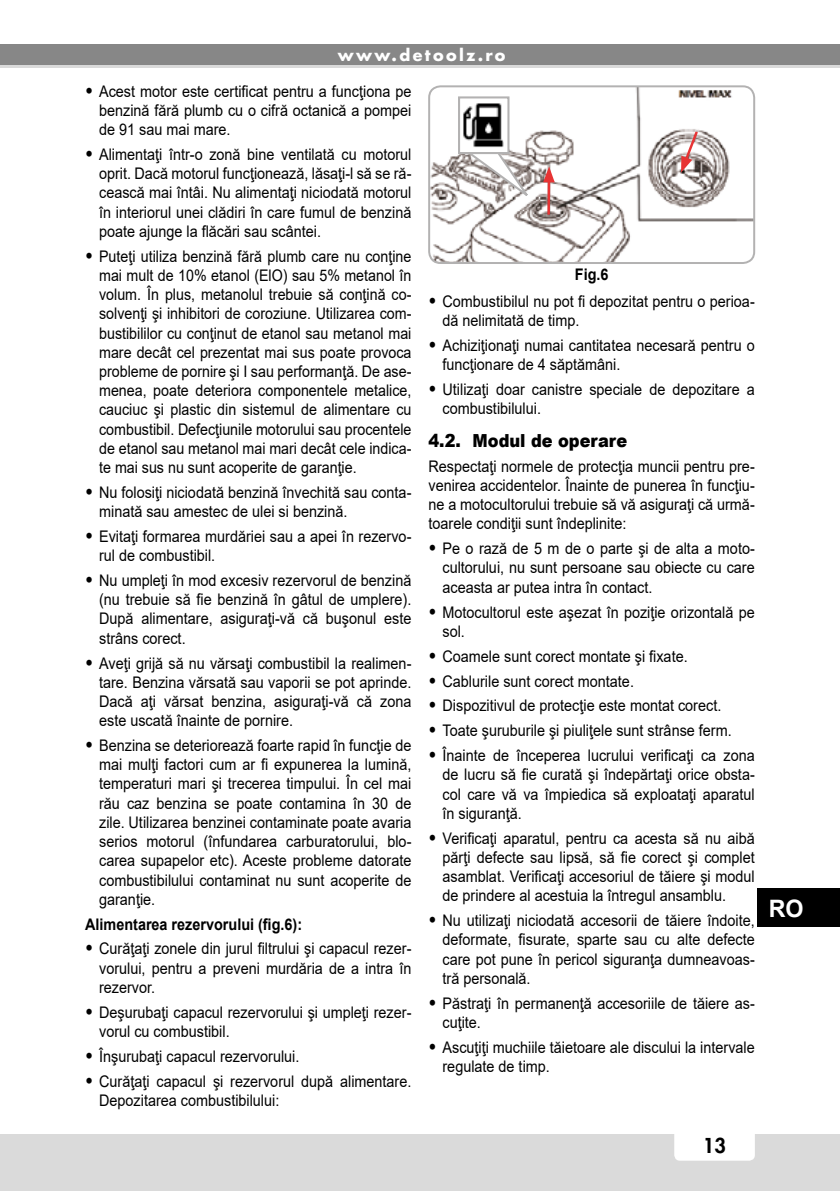
<style>
.page{position:relative;width:840px;height:1191px;background:#fff}
.page>*{position:absolute;margin:0;border:0;box-sizing:border-box;transform-origin:0 0}
.t1{font:700 24px "Arial";color:#fff}
.t2{font:800 20px "Futura";color:#000}
.t3{font:900 18px "Arial";color:#000;scale:.9 1}
.t4{font:16px/19.2px "Arial";color:#000;text-align:justify;scale:.9 1}
.t5{font:16px/19.2px "Arial";color:#000;text-align:justify;scale:.89 1}
.t6{font:700 16px "Arial";color:#000;scale:.9 1}
.t7{font:700 16px "Futura";letter-spacing:.15em;color:#fff}
.s1{font-weight:900;font-size:18px}
</style>
<div class="page">
<div style="left:0;top:1134px;width:839px;height:57px;background:#dadada"></div>
<div style="left:674px;top:1120px;width:80px;height:40px;background:#fff;border-radius:6px"></div>
<div style="left:0;top:44px;width:839px;height:24px;background:#878787"></div>
<hr style="left:0;top:65px;width:839px;height:3px;background:#dadada">
<div style="left:757px;top:888px;width:82px;height:39px;background:#000"></div>
<img style="left:431px;top:86px;width:322px;height:177px">
<div style="left:428px;top:85px;width:326px;height:179px;border:2px solid #b3b2b2;border-radius:11px"></div>
<svg style="left:680px;top:129px;width:19px;height:44px"></svg>
<hr style="left:547px;top:178px;width:3px;height:37px;background:#e73434">
<svg style="left:543px;top:166px;width:11px;height:16px"></svg>
<svg style="left:459px;top:126px;width:70px;height:72px"></svg>
<div style="left:459px;top:97px;width:49px;height:56px;background:#fff"></div>
<img style="left:463px;top:103px;width:40px;height:44px">
<div style="left:458px;top:96px;width:51px;height:58px;border:2px solid #b3b2b2"></div>
<p class="t7" style="left:338px;top:44px;width:169px">www.detoolz.ro</p>
<p class="t4" style="left:99px;top:81px;width:348px;text-indent:-14px"><span class="s1">•</span> Acest motor este certificat pentru a funcţiona pe benzină fără plumb cu o cifră octanică a pompei de 91 sau mai mare.</p>
<p class="t4" style="left:99px;top:145px;width:348px;text-indent:-14px"><span class="s1">•</span> Alimentaţi într-o zonă bine ventilată cu motorul oprit. Dacă motorul funcţionează, lăsaţi-l să se ră&shy;cească mai întâi. Nu alimentaţi niciodată motorul în interiorul unei clădiri în care fumul de benzină poate ajunge la flăcări sau scântei.</p>
<p class="t5" style="left:99px;top:246px;width:352px;text-indent:-14px"><span class="s1">•</span> Puteţi utiliza benzină fără plumb care nu conţine mai mult de 10% etanol (ElO) sau 5% metanol în volum. În plus, metanolul trebuie să conţină co&shy;solvenţi şi inhibitori de coroziune. Utilizarea com&shy;bustibililor cu conţinut de etanol sau metanol mai mare decât cel prezentat mai sus poate provoca probleme de pornire şi I sau performanţă. De ase&shy;menea, poate deteriora componentele metalice, cauciuc şi plastic din sistemul de alimentare cu combustibil. Defecţiunile motorului sau procentele de etanol sau metanol mai mari decât cele indica&shy;te mai sus nu sunt acoperite de garanţie.</p>
<p class="t4" style="left:99px;top:482px;width:348px;text-indent:-14px"><span class="s1">•</span> Nu folosiţi niciodată benzină învechită sau conta&shy;minată sau amestec de ulei si benzină.</p>
<p class="t4" style="left:99px;top:526px;width:348px;text-indent:-14px"><span class="s1">•</span> Evitaţi formarea murdăriei sau a apei în rezervo&shy;rul de combustibil.</p>
<p class="t4" style="left:99px;top:571px;width:348px;text-indent:-14px"><span class="s1">•</span> Nu umpleţi în mod excesiv rezervorul de benzină (nu trebuie să fie benzină în gâtul de umplere).<br>După alimentare, asiguraţi-vă că buşonul este strâns corect.</p>
<p class="t4" style="left:99px;top:653px;width:348px;text-indent:-14px"><span class="s1">•</span> Aveţi grijă să nu vărsaţi combustibil la realimen&shy;tare. Benzina vărsată sau vaporii se pot aprinde.<br>Dacă aţi vărsat benzina, asiguraţi-vă că zona este uscată înainte de pornire.</p>
<p class="t4" style="left:99px;top:735px;width:348px;text-indent:-14px"><span class="s1">•</span> Benzina se deteriorează foarte rapid în funcţie de mai mulţi factori cum ar fi expunerea la lumină, temperaturi mari şi trecerea timpului. În cel mai rău caz benzina se poate contamina în 30 de zile. Utilizarea benzinei contaminate poate avaria serios motorul (înfundarea carburatorului, blo&shy;carea supapelor etc). Aceste probleme datorate combustibilului contaminat nu sunt acoperite de garanţie.</p>
<p class="t6" style="left:85px;top:912px;width:242px">Alimentarea rezervorului (fig.6):</p>
<p class="t4" style="left:99px;top:939px;width:348px;text-indent:-14px"><span class="s1">•</span> Curăţaţi zonele din jurul filtrului şi capacul rezer&shy;vorului, pentru a preveni murdăria de a intra în rezervor.</p>
<p class="t4" style="left:99px;top:1002px;width:348px;text-indent:-14px"><span class="s1">•</span> Deşurubaţi capacul rezervorului şi umpleţi rezer&shy;vorul cu combustibil.</p>
<p class="t4" style="left:85px;top:1046px;width:239px"><span class="s1">•</span> Înşurubaţi capacul rezervorului.</p>
<p class="t4" style="left:99px;top:1071px;width:348px;text-indent:-14px"><span class="s1">•</span> Curăţaţi capacul şi rezervorul după alimentare.<br>Depozitarea combustibilului:</p>
<p class="t6" style="left:574px;top:263px;width:39px">Fig.6</p>
<p class="t4" style="left:442px;top:291px;width:348px;text-indent:-14px"><span class="s1">•</span> Combustibilul nu pot fi depozitat pentru o perioa&shy;dă nelimitată de timp.</p>
<p class="t4" style="left:442px;top:335px;width:348px;text-indent:-14px"><span class="s1">•</span> Achiziţionaţi numai cantitatea necesară pentru o funcţionare de 4 săptămâni.</p>
<p class="t4" style="left:442px;top:379px;width:348px;text-indent:-14px"><span class="s1">•</span> Utilizaţi doar canistre speciale de depozitare a combustibilului.</p>
<p class="t3" style="left:428px;top:427px;width:222px">4.2. Modul de operare</p>
<p class="t4" style="left:428px;top:456px;width:364px">Respectaţi normele de protecţia muncii pentru pre&shy;venirea accidentelor. Înainte de punerea în funcţiu&shy;ne a motocultorului trebuie să vă asiguraţi că urmă&shy;toarele condiţii sunt îndeplinite:</p>
<p class="t4" style="left:442px;top:539px;width:348px;text-indent:-14px"><span class="s1">•</span> Pe o rază de 5 m de o parte şi de alta a moto&shy;cultorului, nu sunt persoane sau obiecte cu care aceasta ar putea intra în contact.</p>
<p class="t4" style="left:442px;top:602px;width:348px;text-indent:-14px"><span class="s1">•</span> Motocultorul este aşezat în poziţie orizontală pe sol.</p>
<p class="t4" style="left:428px;top:646px;width:289px"><span class="s1">•</span> Coamele sunt corect montate şi fixate.</p>
<p class="t4" style="left:428px;top:671px;width:230px"><span class="s1">•</span> Cablurile sunt corect montate.</p>
<p class="t4" style="left:428px;top:696px;width:327px"><span class="s1">•</span> Dispozitivul de protecţie este montat corect.</p>
<p class="t4" style="left:428px;top:721px;width:338px"><span class="s1">•</span> Toate şuruburile şi piuliţele sunt strânse ferm.</p>
<p class="t4" style="left:442px;top:746px;width:348px;text-indent:-14px"><span class="s1">•</span> Înainte de începerea lucrului verificaţi ca zona de lucru să fie curată şi îndepărtaţi orice obsta&shy;col care vă va împiedica să exploataţi aparatul în siguranţă.</p>
<p class="t4" style="left:442px;top:828px;width:348px;text-indent:-14px"><span class="s1">•</span> Verificaţi aparatul, pentru ca acesta să nu aibă părţi defecte sau lipsă, să fie corect şi complet asamblat. Verificaţi accesoriul de tăiere şi modul de prindere al acestuia la întregul ansamblu.</p>
<p class="t4" style="left:442px;top:911px;width:348px;text-indent:-14px"><span class="s1">•</span> Nu utilizaţi niciodată accesorii de tăiere îndoite, deformate, fisurate, sparte sau cu alte defecte care pot pune în pericol siguranţa dumneavoas&shy;tră personală.</p>
<p class="t4" style="left:442px;top:993px;width:348px;text-indent:-14px"><span class="s1">•</span> Păstraţi în permanenţă accesoriile de tăiere as&shy;cuţite.</p>
<p class="t4" style="left:442px;top:1037px;width:348px;text-indent:-14px"><span class="s1">•</span> Ascuţiţi muchiile tăietoare ale discului la intervale regulate de timp.</p>
<p class="t2" style="left:702px;top:1132px;width:25px">13</p>
<h1 class="t1" style="left:768px;top:891px;width:36px">RO</h1>
</div>
